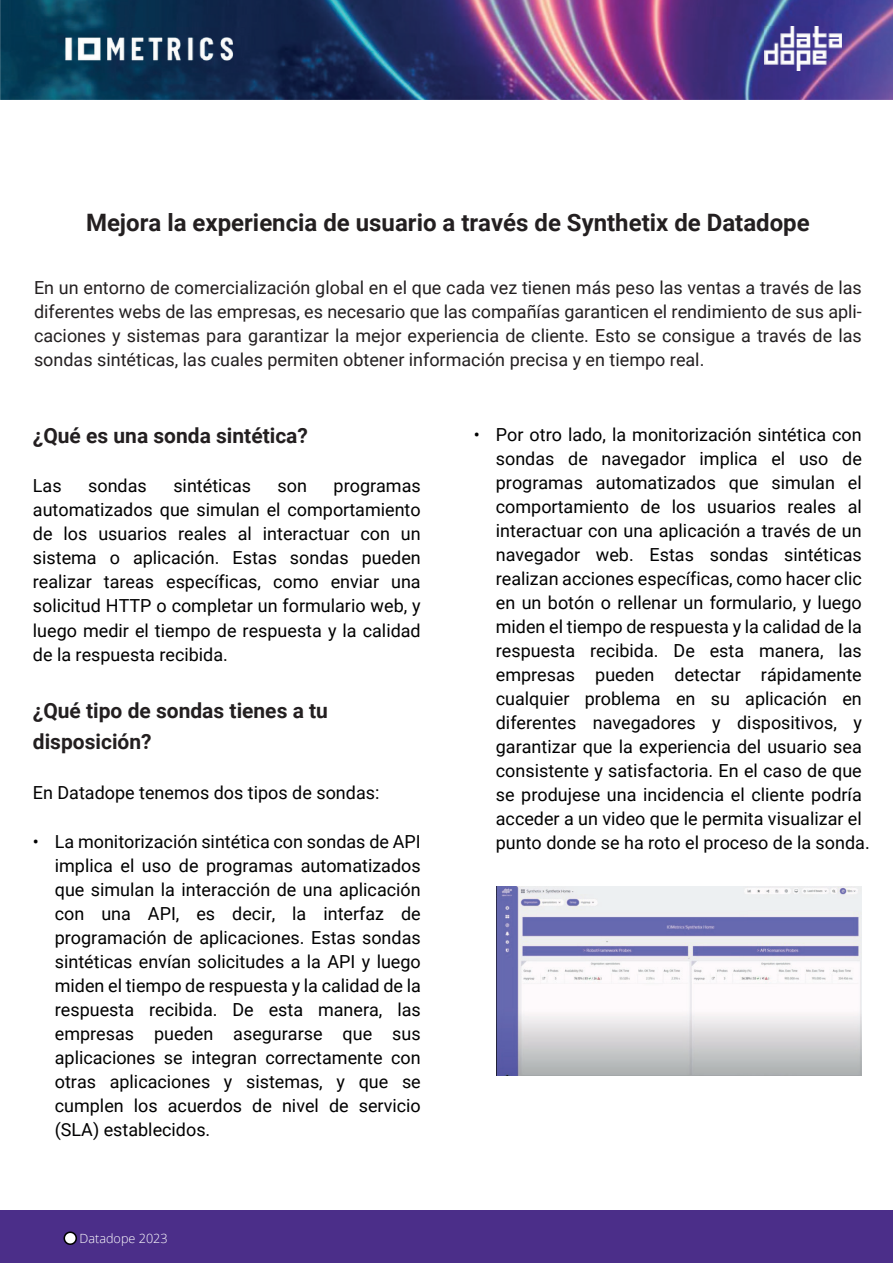
<style>
.page{position:relative;width:893px;height:1264px;background:#fff}
.page>*{position:absolute;margin:0;border:0;box-sizing:border-box;transform-origin:0 0}
.t1{font:700 24px "Roboto";color:#231f20}
.t2{font:700 21px/31.5px "Roboto";color:#231f20}
.t3{font:18px/24px "Roboto";color:#000001;text-align:justify}
.t4{font:18px/24px "Roboto";color:#231f20;text-align:justify}
.t5{font:300 12.6px "Open Sans";color:#fff}
</style>
<div class="page">
<img style="left:0;top:0;width:892px;height:100px">
<img style="left:57px;top:27px;width:192px;height:45px">
<img style="left:764px;top:27px;width:77px;height:44px">
<div style="left:0;top:1210px;width:892px;height:53px;background:#4b2e89"></div>
<svg style="left:63px;top:1231px;width:14px;height:13px"></svg>
<img style="left:496px;top:886px;width:365px;height:189px">
<h1 class="t1" style="left:86px;top:206px;width:725px">Mejora la experiencia de usuario a través de Synthetix de Datadope</h1>
<p class="t4" style="left:34px;top:275px;width:829px">En un entorno de comercialización global en el que cada vez tienen más peso las ventas a través de las diferentes webs de las empresas, es necesario que las compañías garanticen el rendimiento de sus apli&shy;caciones y sistemas para garantizar la mejor experiencia de cliente. Esto se consigue a través de las sondas sintéticas, las cuales permiten obtener información precisa y en tiempo real.</p>
<p class="t2" style="left:33px;top:419px;width:276px">¿Qué es una sonda sintética?</p>
<p class="t3" style="left:33px;top:473px;width:30px">Las</p>
<p class="t3" style="left:88px;top:473px;width:60px">sondas</p>
<p class="t3" style="left:173px;top:473px;width:79px">sintéticas</p>
<p class="t3" style="left:277px;top:473px;width:31px">son</p>
<p class="t3" style="left:33px;top:473px;width:389px;text-indent:301px">programas automatizados que simulan el comportamiento de los usuarios reales al interactuar con un sistema o aplicación. Estas sondas pueden realizar tareas específicas, como enviar una solicitud HTTP o completar un formulario web, y luego medir el tiempo de respuesta y la calidad de la respuesta recibida.</p>
<p class="t2" style="left:33px;top:693px;width:296px">¿Qué tipo de sondas tienes a tu disposición?</p>
<p class="t3" style="left:33px;top:779px;width:348px">En Datadope tenemos dos tipos de sondas:</p>
<p class="t3" style="left:55px;top:829px;width:367px;text-indent:-22px">• La monitorización sintética con sondas de API implica el uso de programas automatizados que simulan la interacción de una aplicación con una API, es decir, la interfaz de programación de aplicaciones. Estas sondas sintéticas envían solicitudes a la API y luego miden el tiempo de respuesta y la calidad de la respuesta recibida. De esta manera, las empresas pueden asegurarse que sus aplicaciones se integran correctamente con otras aplicaciones y sistemas, y que se cumplen los acuerdos de nivel de servicio (SLA) establecidos.</p>
<p class="t5" style="left:79px;top:1229px;width:90px">Datadope 2023</p>
<p class="t3" style="left:496px;top:421px;width:375px;text-align:left;text-indent:-22px">• Por otro lado, la monitorización sintética con sondas de navegador implica el uso de programas automatizados que simulan el comportamiento de los usuarios reales al interactuar con una aplicación a través de un navegador web. Estas sondas sintéticas realizan acciones específicas, como hacer clic en un botón o rellenar un formulario, y luego miden el tiempo de respuesta y la calidad de la respuesta recibida. De esta manera, las empresas pueden detectar rápidamente cualquier problema en su aplicación en diferentes navegadores y dispositivos, y garantizar que la experiencia del usuario sea consistente y satisfactoria. En el caso de que se produjese una incidencia el cliente podría acceder a un video que le permita visualizar el punto donde se ha roto el proceso de la sonda.</p>
</div>
